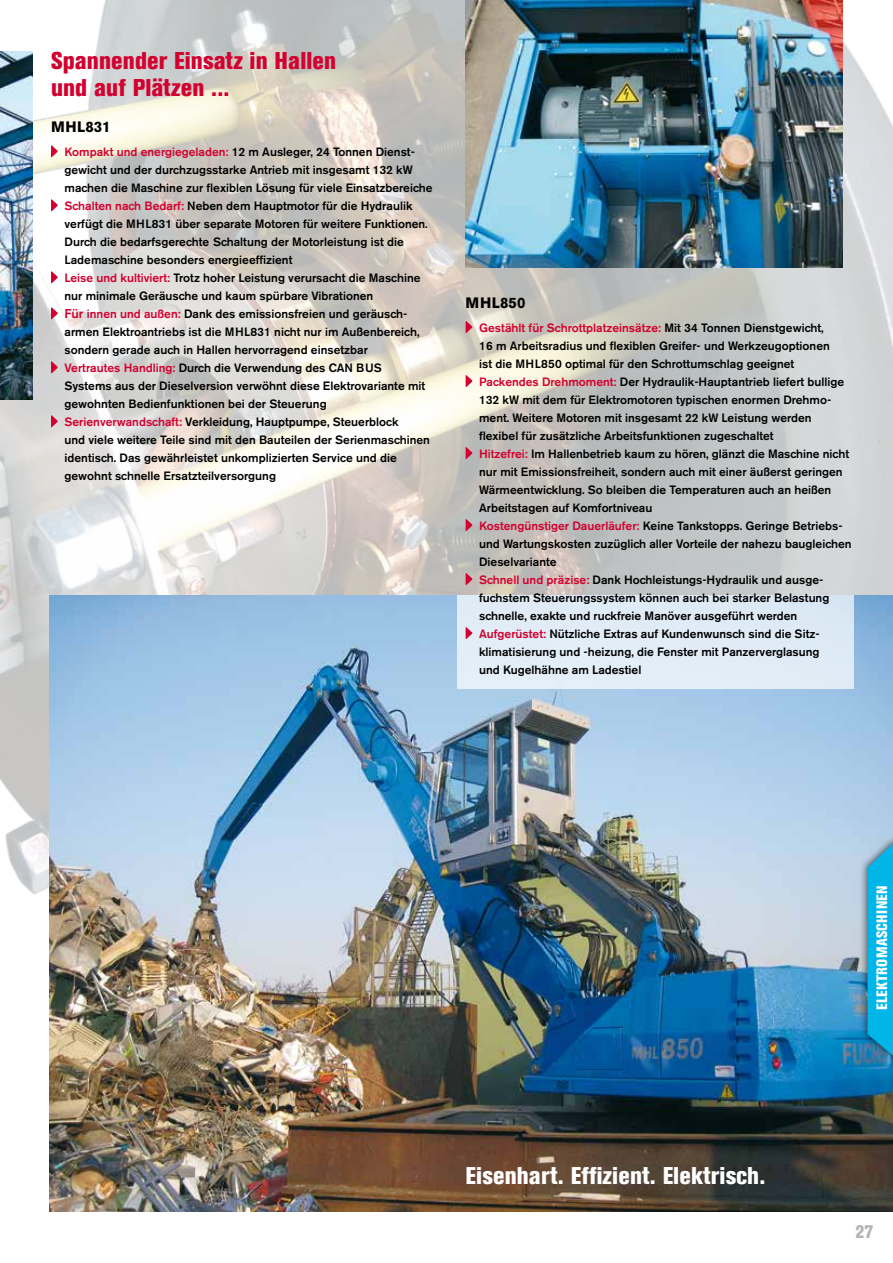
<style>
.page{position:relative;width:893px;height:1263px;background:#fff}
.page>*{position:absolute;margin:0;border:0;box-sizing:border-box;transform-origin:0 0}
.t1{font:800 condensed 24px/27px "Akzidenz Grotesk BE";letter-spacing:.005em;color:#d2002e}
.t2{font:800 condensed 24px "Akzidenz Grotesk BE";letter-spacing:.005em;color:#fff}
.t3{font:800 condensed 18px "Akzidenz Grotesk BE";color:#b1b3b4}
.t4{font:800 condensed 15px "Akzidenz Grotesk BE";letter-spacing:.02em;color:#fff}
.t5{font:700 15px "Akzidenz Grotesk BE";letter-spacing:.01em;color:#000}
.t6{font:500 12px/18px "Akzidenz Grotesk BE";color:#000}
.s1{color:#d2002e}
.s2{font-size:12.75px;color:#d2002e}
</style>
<div class="page">
<img style="left:0;top:0;width:893px;height:1008px">
<img style="left:50px;top:595px;width:843px;height:617px">
<img style="left:466px;top:0;width:376px;height:268px">
<div style="left:458px;top:595px;width:396px;height:94px;background:#e1ecf6"></div>
<svg style="left:466px;top:320px;width:7px;height:14px"></svg>
<svg style="left:466px;top:374px;width:7px;height:14px"></svg>
<svg style="left:466px;top:446px;width:7px;height:14px"></svg>
<svg style="left:466px;top:518px;width:7px;height:14px"></svg>
<svg style="left:466px;top:572px;width:7px;height:14px"></svg>
<svg style="left:466px;top:627px;width:7px;height:12px"></svg>
<div style="left:859px;top:835px;width:34px;height:229px;background:#000;opacity:.75"></div>
<svg style="left:867px;top:843px;width:26px;height:212px;background:#0db1e0"></svg>
<img style="left:0;top:51px;width:33px;height:349px">
<svg style="left:51px;top:145px;width:7px;height:13px"></svg>
<svg style="left:51px;top:199px;width:7px;height:13px"></svg>
<svg style="left:51px;top:271px;width:7px;height:13px"></svg>
<svg style="left:51px;top:307px;width:7px;height:13px"></svg>
<svg style="left:51px;top:361px;width:7px;height:13px"></svg>
<svg style="left:51px;top:415px;width:7px;height:13px"></svg>
<h1 class="t1" style="left:51px;top:47px;width:287px">Spannender Einsatz in Hallen und auf Plätzen ...</h1>
<p class="t5" style="left:51px;top:118px;width:61px">MHL831</p>
<p class="t6" style="left:65px;top:143px;width:369px"><span class="s1">Kompakt und energiegeladen:</span> 12 m Ausleger, 24 Tonnen Dienst&shy;gewicht und der durchzugsstarke Antrieb mit insgesamt 132 kW machen die Maschine zur flexiblen Lösung für viele Einsatzbereiche <span class="s1">Schalten nach Bedarf:</span> Neben dem Hauptmotor für die Hydraulik verfügt die MHL831 über separate Motoren für weitere Funktionen.<br>Durch die bedarfsgerechte Schaltung der Motorleistung ist die Lademaschine besonders energieeffizient<br><span class="s1">Leise und kultiviert:</span> Trotz hoher Leistung verursacht die Maschine nur minimale Geräusche und kaum spürbare Vibrationen<br><span class="s2">Für</span> <span class="s1">innen und außen:</span> Dank des emissionsfreien und geräusch&shy;armen Elektroantriebs ist die MHL831 nicht nur im Außenbereich, sondern gerade auch in Hallen hervorragend einsetzbar<br><span class="s1">Vertrautes Handling:</span> Durch die Verwendung des CAN BUS<br>Systems aus der Dieselversion verwöhnt diese Elektrovariante mit gewohnten Bedienfunktionen bei der Steuerung <span class="s1">Serienverwandschaft:</span> Verkleidung, Hauptpumpe, Steuerblock<br>und viele weitere Teile sind mit den Bauteilen der Serienmaschinen identisch. Das gewährleistet unkomplizierten Service und die gewohnt schnelle Ersatzteilversorgung</p>
<p class="t5" style="left:466px;top:294px;width:62px">MHL850</p>
<p class="t6" style="left:479px;top:318px;width:374px"><span class="s1">Gestählt für Schrottplatzeinsätze:</span> Mit 34 Tonnen Dienstgewicht,<br>16 m Arbeitsradius und flexiblen Greifer- und Werkzeugoptionen<br>ist die MHL850 optimal für den Schrottumschlag geeignet <span class="s1">Packendes Drehmoment:</span> Der Hydraulik-Hauptantrieb liefert bullige 132 kW mit dem für Elektromotoren typischen enormen Drehmo&shy;ment. Weitere Motoren mit insgesamt 22 kW Leistung werden flexibel für zusätzliche Arbeitsfunktionen zugeschaltet<br><span class="s1">Hitzefrei:</span> Im Hallenbetrieb kaum zu hören, glänzt die Maschine nicht nur mit Emissionsfreiheit, sondern auch mit einer äußerst geringen Wärmeentwicklung. So bleiben die Temperaturen auch an heißen Arbeitstagen auf Komfortniveau<br><span class="s1">Kostengünstiger Dauerläufer:</span> Keine Tankstopps. Geringe Betriebs&shy;und Wartungskosten zuzüglich aller Vorteile der nahezu baugleichen Dieselvariante<br><span class="s1">Schnell und präzise:</span> Dank Hochleistungs-Hydraulik und ausge&shy;fuchstem Steuerungssystem können auch bei starker Belastung schnelle, exakte und ruckfreie Manöver ausgeführt werden <span class="s1">Aufgerüstet:</span> Nützliche Extras auf Kundenwunsch sind die Sitz&shy;klimatisierung und -heizung, die Fenster mit Panzerverglasung<br>und Kugelhähne am Ladestiel</p>
<h1 class="t2" style="left:466px;top:1162px;width:301px">Eisenhart. Effizient. Elektrisch.</h1>
<p class="t4" style="left:873px;top:1010px;width:126px;rotate:-90deg">ELEKTROMASCHINEN</p>
<h2 class="t3" style="left:855px;top:1221px;width:19px">27</h2>
</div>
